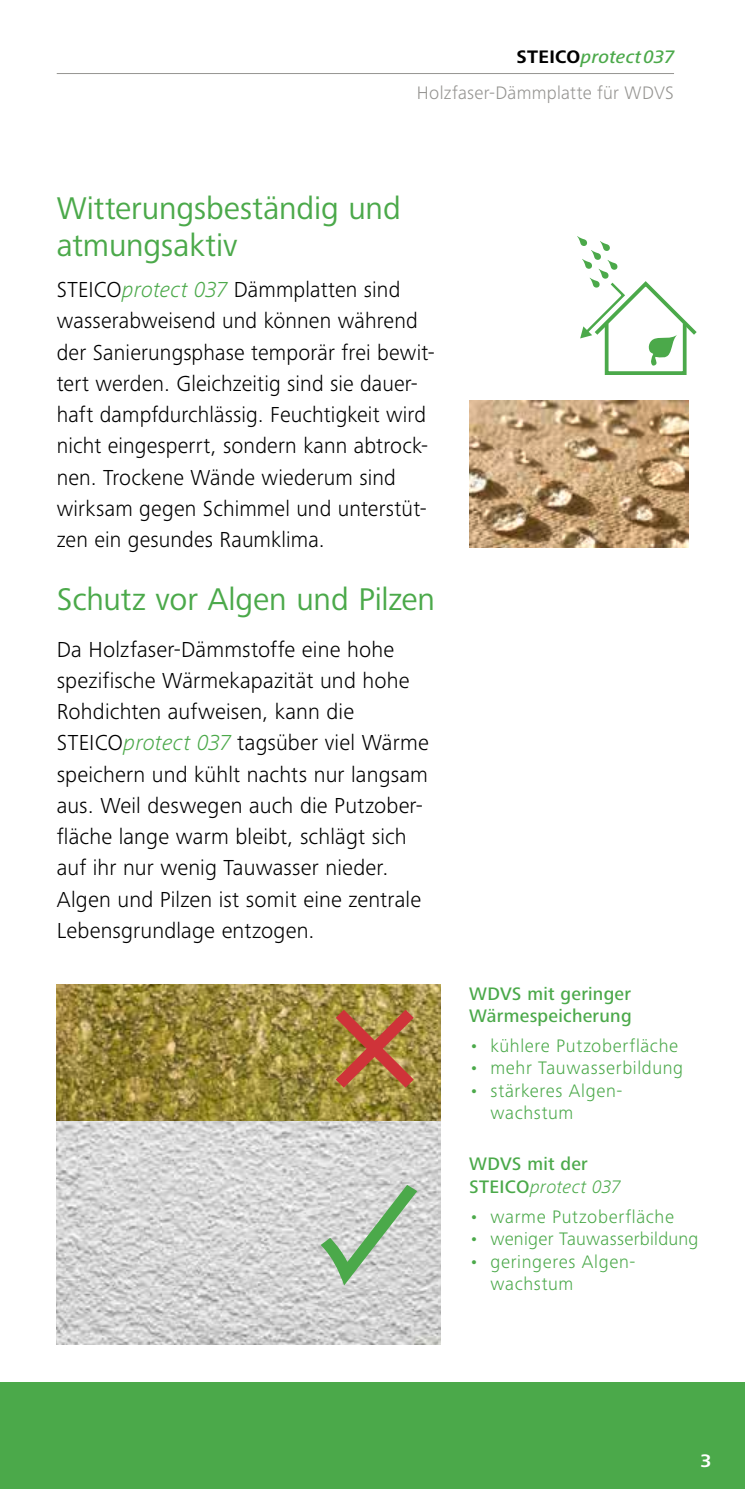
<style>
.page{position:relative;width:745px;height:1489px;background:#fff}
.page>*{position:absolute;margin:0;border:0;box-sizing:border-box;transform-origin:0 0}
.t1{font:32.5px/37.5px "Frutiger Next LTW1 G";letter-spacing:-.005em;color:#4ba94a}
.t2{font:300 22.5px/31.2px "Frutiger Next LTW1 G";letter-spacing:.01em;color:#000}
.t3{font:300 18.75px/22.5px "Frutiger Next LTW1 G";letter-spacing:.035em;color:#4ba94a}
.t4{font:500 18.75px/22.5px "Frutiger Next LTW1 G";letter-spacing:.015em;color:#4ba94a}
.t5{font:300 18.75px "Frutiger Next LTW1 G";letter-spacing:.015em;color:#959491}
.t6{font:300 18.75px "Frutiger Next LTW1 G";letter-spacing:.015em;color:#4ba94a}
.t7{font:italic 500 18.75px "Frutiger Next LTW1 G";letter-spacing:.015em;color:#4ba94a}
.t8{font:700 18.75px "Frutiger Next LTW1 G";color:#fff}
.s1{font-weight:700;font-style:normal;color:#000}
.s2{font-style:italic;color:#4ba94a}
.s3{font-weight:300;font-style:italic}
</style>
<div class="page">
<div style="left:0;top:1382px;width:744px;height:106px;background:#4ba94a"></div>
<div style="left:604px;top:321px;width:82px;height:54px;border:4px solid #4ba94a"></div>
<svg style="left:577px;top:236px;width:120px;height:130px"></svg>
<img style="left:57px;top:984px;width:383px;height:137px">
<img style="left:57px;top:1121px;width:383px;height:223px">
<svg style="left:320px;top:1184px;width:97px;height:101px;background:#bbcbba"></svg>
<svg style="left:323px;top:997px;width:102px;height:102px;background:#ab7e40"></svg>
<img style="left:469px;top:400px;width:218px;height:147px">
<hr style="left:57px;top:73px;width:616px;height:1px;background:#959491">
<p class="t7" style="left:516px;top:46px;width:159px"><span class="s1">STEICO</span>protect037</p>
<p class="t5" style="left:416px;top:82px;width:258px">Holzfaser-Dämmplatte für WDVS</p>
<h1 class="t1" style="left:57px;top:190px;width:345px">Witterungsbeständig und atmungsaktiv</h1>
<p class="t2" style="left:57px;top:274px;width:379px">STEICO<span class="s2">protect 037</span> Dämmplatten sind wasserabweisend und können während der Sanierungsphase temporär frei bewit&shy;tert werden. Gleichzeitig sind sie dauer&shy;haft dampfdurchlässig. Feuchtigkeit wird nicht eingesperrt, sondern kann abtrock&shy;nen. Trockene Wände wiederum sind wirksam gegen Schimmel und unterstüt&shy;zen ein gesundes Raumklima.</p>
<h1 class="t1" style="left:57px;top:581px;width:379px">Schutz vor Algen und Pilzen</h1>
<p class="t2" style="left:57px;top:633px;width:373px">Da Holzfaser-Dämmstoffe eine hohe spezifische Wärmekapazität und hohe Rohdichten aufweisen, kann die STEICO<span class="s2">protect 037</span> tagsüber viel Wärme speichern und kühlt nachts nur langsam aus. Weil deswegen auch die Putzober&shy;fläche lange warm bleibt, schlägt sich auf ihr nur wenig Tauwasser nieder.<br>Algen und Pilzen ist somit eine zentrale Lebensgrundlage entzogen.</p>
<p class="t4" style="left:469px;top:982px;width:164px">WDVS mit geringer<br>Wärmespeicherung</p>
<p class="t3" style="left:469px;top:1034px;width:210px">• kühlere Putzoberfläche</p>
<p class="t3" style="left:469px;top:1056px;width:215px">• mehr Tauwasserbildung</p>
<p class="t3" style="left:490px;top:1079px;width:132px;text-indent:-21px">• stärkeres Algen&shy;wachstum</p>
<p class="t4" style="left:469px;top:1153px;width:153px">WDVS mit der<br>STEICO<span class="s3">protect 037</span></p>
<p class="t3" style="left:469px;top:1204px;width:206px">• warme Putzoberfläche</p>
<p class="t6" style="left:469px;top:1227px;width:231px">• weniger Tauwasserbildung</p>
<p class="t3" style="left:490px;top:1249px;width:145px;text-indent:-21px">• geringeres Algen&shy;wachstum</p>
<p class="t8" style="left:700px;top:1449px;width:13px">3</p>
</div>
